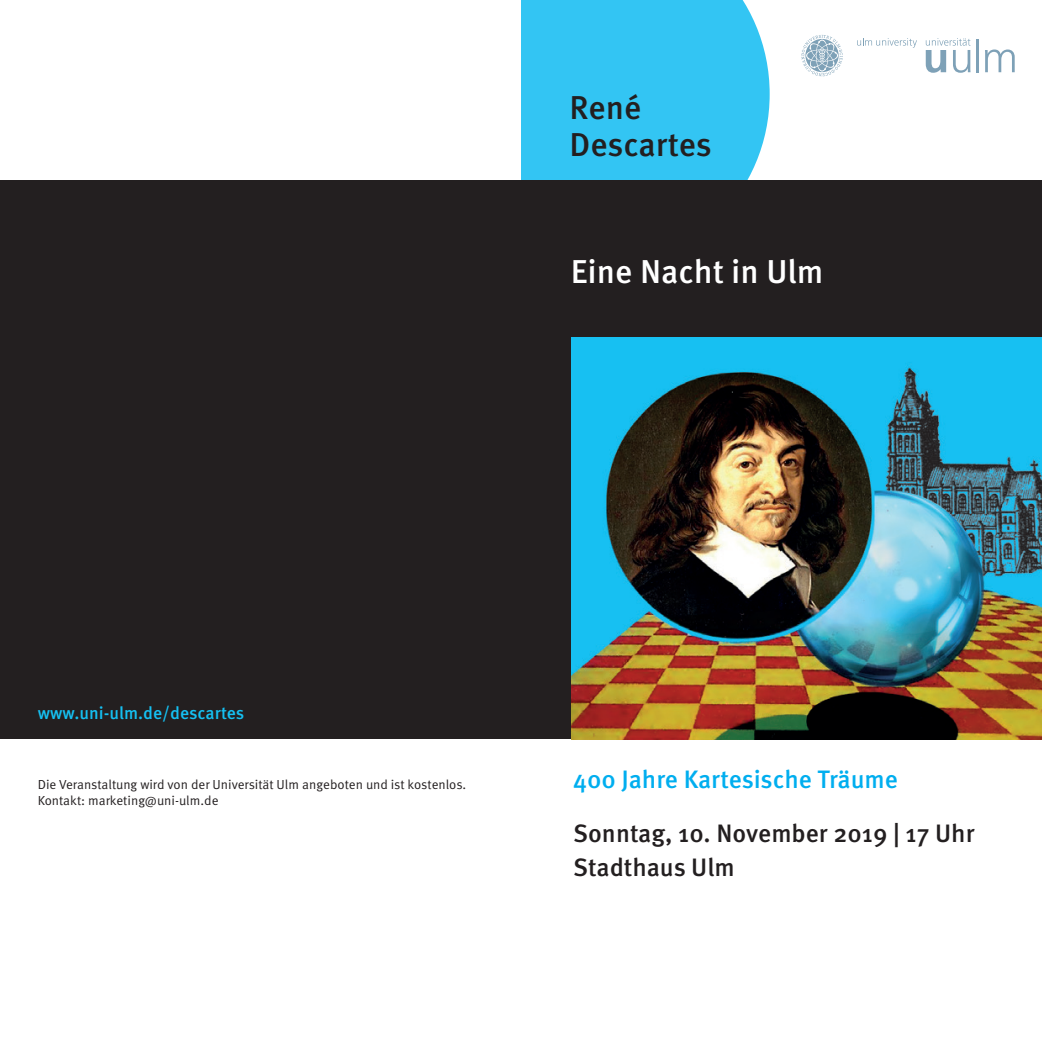
<style>
.page{position:relative;width:1042px;height:1042px;background:#fff}
.page>*{position:absolute;margin:0;border:0;box-sizing:border-box;transform-origin:0 0}
.t1{font:500 33.07px "Meta OT";color:#fff}
.t2{font:500 33.07px/36.9px "Meta OT";color:#231f20}
.t3{font:500 25.2px "Meta OT";color:#231f20}
.t4{font:500 25.2px "Meta OT";letter-spacing:-.005em;color:#00aeef}
.t5{font:500 17.5px "Meta OT";color:#15c0f2}
.t6{font:13.12px "Meta OT Norm";color:#231f20}
</style>
<div class="page">
<div style="left:521px;top:0;width:248px;height:181px;background:#33c5f3"></div>
<svg style="left:926px;top:38px;width:44px;height:35px"></svg>
<hr style="left:976px;top:39px;width:3px;height:33px;background:#7ea1b7">
<svg style="left:985px;top:49px;width:29px;height:23px"></svg>
<svg style="left:857px;top:38px;width:60px;height:10px"></svg>
<svg style="left:801px;top:35px;width:41px;height:41px"></svg>
<div style="left:0;top:181px;width:1042px;height:558px;background:#231f20"></div>
<img style="left:571px;top:337px;width:471px;height:402px">
<p class="t2" style="left:569px;top:90px;width:144px">René<br>Descartes</p>
<p class="t1" style="left:571px;top:251px;width:254px">Eine Nacht in Ulm</p>
<p class="t5" style="left:38px;top:702px;width:208px">www.uni-ulm.de/descartes</p>
<p class="t6" style="left:38px;top:777px;width:430px">Die Veranstaltung wird von der Universität Ulm angeboten und ist kostenlos.</p>
<p class="t6" style="left:38px;top:792px;width:182px">Kontakt: marketing@uni-ulm.de</p>
<p class="t4" style="left:573px;top:764px;width:326px">400 Jahre Kartesische Träume</p>
<p class="t3" style="left:573px;top:818px;width:403px">Sonntag, 10. November 2019 | 17 Uhr</p>
<p class="t3" style="left:573px;top:852px;width:163px">Stadthaus Ulm</p>
</div>
